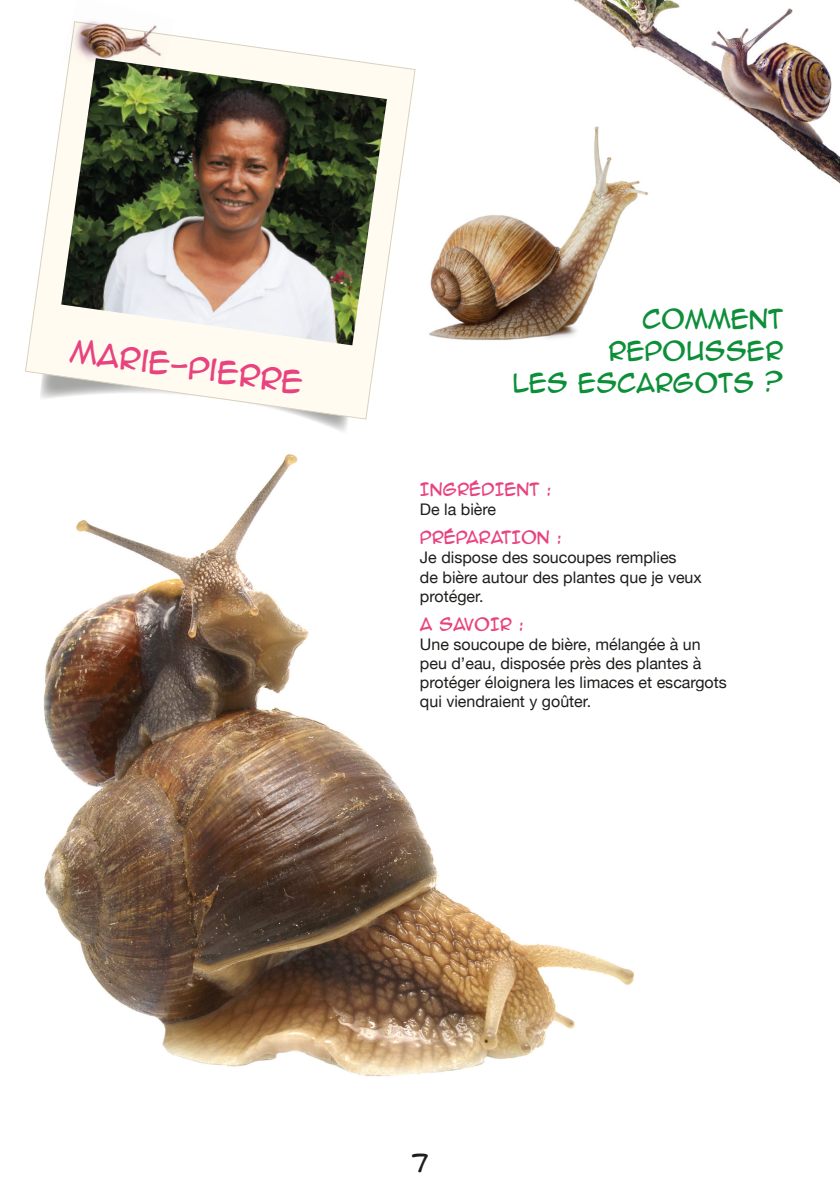
<style>
.page{position:relative;width:840px;height:1191px;background:#fff}
.page>*{position:absolute;margin:0;border:0;box-sizing:border-box;transform-origin:0 0}
.t1{font:28.4px "Anime Ace 2.0 BB";color:#e8437e}
.t2{font:24px "Anime Ace 2.0 BB";color:#0d8f39}
.t3{font:24px "Anime Ace 2.0 BB";color:#1d1d1b}
.t4{font:16px/19.2px "Helvetica Neue";color:#1d1d1b}
.t5{font:16px "Anime Ace 2.0 BB";color:#e8437e}
</style>
<div class="page">
<img style="left:573px;top:0;width:266px;height:183px">
<img style="left:43px;top:454px;width:591px;height:623px">
<svg style="left:312px;top:420px;width:36px;height:11px"></svg>
<svg style="left:25px;top:35px;width:391px;height:385px"></svg>
<img style="left:61px;top:58px;width:326px;height:287px">
<img style="left:414px;top:108px;width:249px;height:248px">
<img style="left:62px;top:21px;width:113px;height:62px">
<p class="t1" style="left:73px;top:332px;width:236px;rotate:8deg">MARIE-PIERRE</p>
<p class="t2" style="left:642px;top:304px;width:142px">COMMENT</p>
<p class="t2" style="left:608px;top:336px;width:176px">REPOUSSER</p>
<p class="t2" style="left:512px;top:368px;width:272px">LES ESCARGOTS ?</p>
<p class="t5" style="left:420px;top:479px;width:133px">INGRÉDIENT :</p>
<p class="t4" style="left:420px;top:501px;width:78px">De la bière</p>
<p class="t5" style="left:420px;top:527px;width:143px">PRÉPARATION :</p>
<p class="t4" style="left:420px;top:549px;width:258px">Je dispose des soucoupes remplies</p>
<p class="t4" style="left:420px;top:568px;width:283px">de bière autour des plantes que je veux protéger.</p>
<p class="t5" style="left:420px;top:613px;width:105px">A SAVOIR :</p>
<p class="t4" style="left:420px;top:635px;width:308px">Une soucoupe de bière, mélangée à un peu d’eau, disposée près des plantes à protéger éloignera les limaces et escargots qui viendraient y goûter.</p>
<h2 class="t3" style="left:411px;top:1147px;width:18px">7</h2>
</div>
